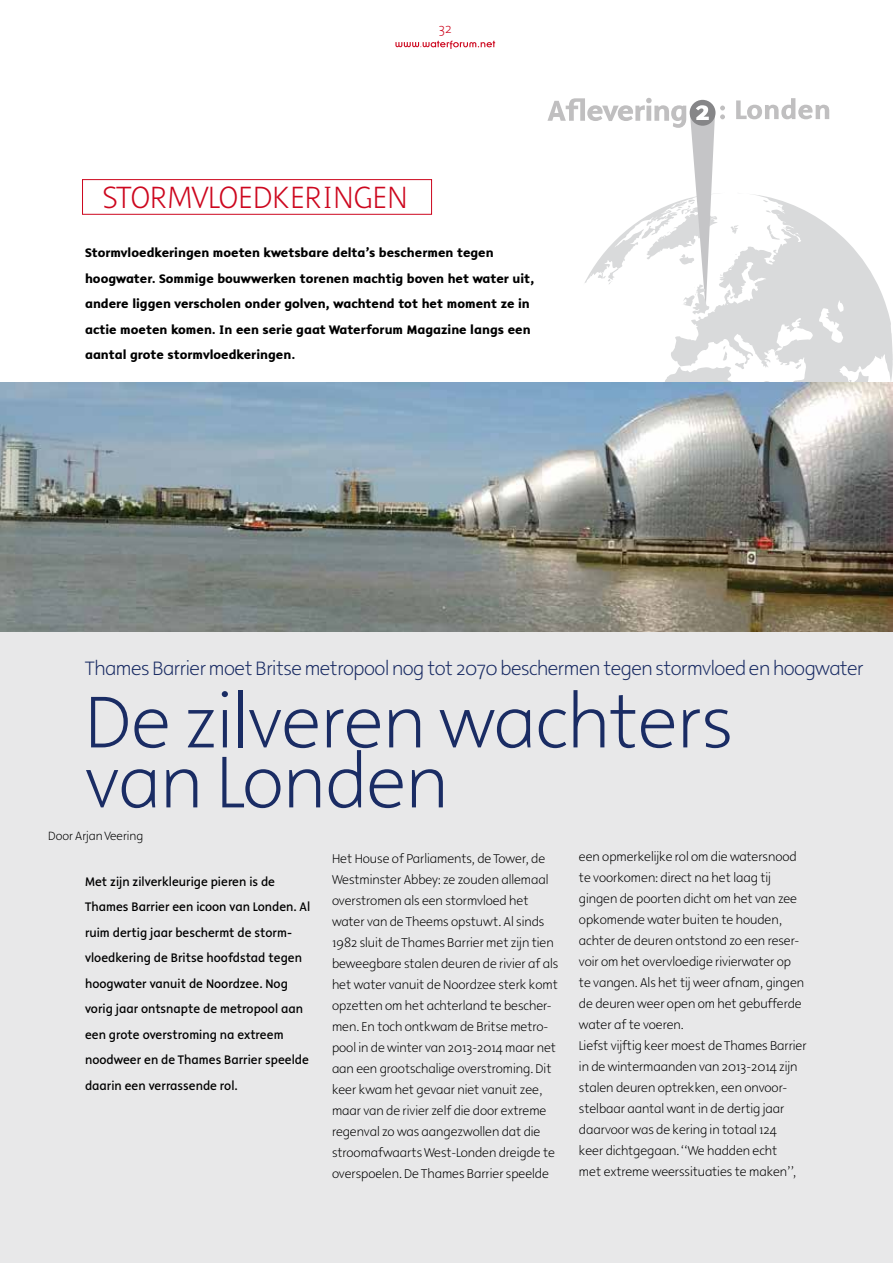
<style>
.page{position:relative;width:893px;height:1263px;background:#fff}
.page>*{position:absolute;margin:0;border:0;box-sizing:border-box;transform-origin:0 0}
.t1{font:300 73.5px/60px "Malcom";color:#1a2c64}
.t2{font:300 30.9px "Malcom";color:#cd071e}
.t3{font:300 19.5px "Malcom";letter-spacing:-.02em;color:#1a2c64}
.t4{font:300 13.5px "Malcom";color:#cd071e}
.t5{font:300 12.75px/21px "Malcom";color:#000}
.t6{font:12.75px/25.5px "Malcom";color:#000}
.t7{font:700 12.75px/25.5px "Malcom";color:#000}
.t8{font:300 12px "Malcom";color:#000}
</style>
<div class="page">
<svg style="left:675px;top:226px;width:218px;height:157px;fill:#d9dadb"></svg>
<svg style="left:547px;top:98px;width:282px;height:217px"></svg>
<svg style="left:635px;top:345px;width:224px;height:38px"></svg>
<div style="left:0;top:383px;width:893px;height:880px;background:#e8e8e9"></div>
<img style="left:0;top:383px;width:893px;height:248px">
<svg style="left:395px;top:41px;width:100px;height:8px"></svg>
<p class="t4" style="left:439px;top:20px;width:14px">32</p>
<h2 class="t2" style="left:103px;top:177px;width:286px">Stormvloedkeringen</h2>
<p class="t7" style="left:85px;top:240px;width:452px">Stormvloedkeringen moeten kwetsbare delta’s beschermen tegen hoogwater. Sommige bouwwerken torenen machtig boven het water uit, andere liggen verscholen onder golven, wachtend tot het moment ze in actie moeten komen. In een serie gaat Waterforum Magazine langs een aantal grote stormvloedkeringen.</p>
<h3 class="t3" style="left:85px;top:655px;width:780px">Thames Barrier moet Britse metropool nog tot 2070 beschermen tegen stormvloed en hoogwater</h3>
<h1 class="t1" style="left:85px;top:692px;width:649px">De zilveren wachters van Londen</h1>
<p class="t8" style="left:48px;top:828px;width:96px">Door Arjan Veering</p>
<p class="t6" style="left:85px;top:868px;width:227px">Met zijn zilverkleurige pieren is de Thames Barrier een icoon van Londen. Al ruim dertig jaar beschermt de storm&shy;vloedkering de Britse hoofdstad tegen hoogwater vanuit de Noordzee. Nog vorig jaar ontsnapte de metropool aan een grote overstroming na extreem noodweer en de Thames Barrier speelde daarin een verrassende rol.</p>
<p class="t5" style="left:332px;top:848px;width:228px">Het House of Parliaments, de Tower, de Westminster Abbey: ze zouden allemaal overstromen als een stormvloed het water van de Theems opstuwt. Al sinds 1982 sluit de Thames Barrier met zijn tien beweegbare stalen deuren de rivier af als het water vanuit de Noordzee sterk komt opzetten om het achterland te bescher&shy;men. En toch ontkwam de Britse metro&shy;pool in de winter van 2013-2014 maar net aan een grootschalige overstroming. Dit keer kwam het gevaar niet vanuit zee, maar van de rivier zelf die door extreme regenval zo was aangezwollen dat die stroomafwaarts West-Londen dreigde te overspoelen. De Thames Barrier speelde</p>
<p class="t5" style="left:579px;top:846px;width:229px">een opmerkelijke rol om die watersnood te voorkomen: direct na het laag tij gingen de poorten dicht om het van zee opkomende water buiten te houden, achter de deuren ontstond zo een reser&shy;voir om het overvloedige rivierwater op<br>te vangen. Als het tij weer afnam, gingen de deuren weer open om het gebufferde water af te voeren.<br>Liefst vijftig keer moest de Thames Barrier in de wintermaanden van 2013-2014 zijn stalen deuren optrekken, een onvoor&shy;stelbaar aantal want in de dertig jaar daarvoor was de kering in totaal 124<br>keer dichtgegaan. “We hadden echt<br>met extreme weerssituaties te maken”,</p>
</div>
